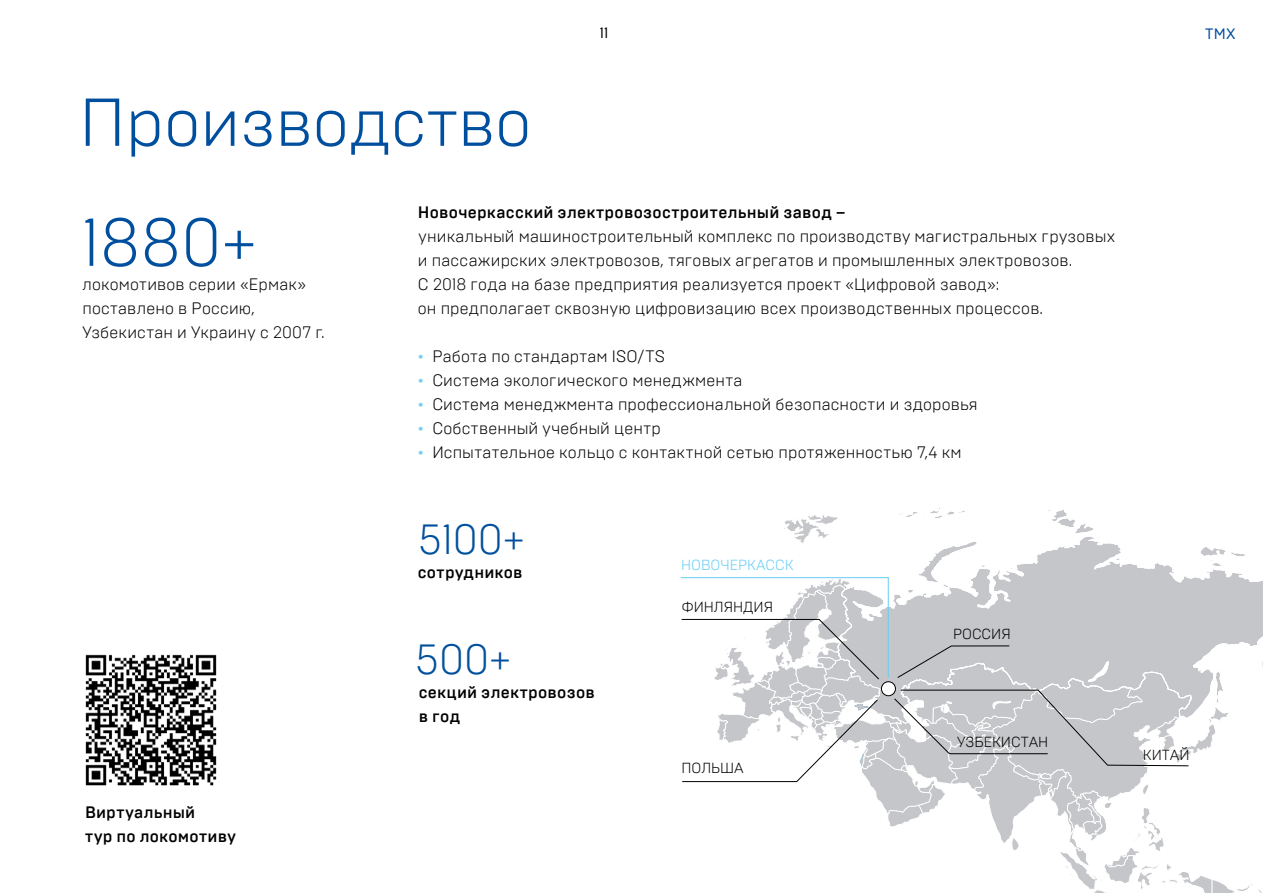
<style>
.page{position:relative;width:1263px;height:893px;background:#fff}
.page>*{position:absolute;margin:0;border:0;box-sizing:border-box;transform-origin:0 0}
.t1{font:300 67.5px/120px "Brutal Type";color:#004f9f}
.t2{font:300 42px "Brutal Type";color:#00509d}
.t3{font:300 16.5px/24px "Brutal Type";letter-spacing:.015em;color:#000}
.t4{font:500 16.5px/24px "Brutal Type";letter-spacing:.015em;color:#000}
.t5{font:15px "Brutal Type";color:#004f9f}
.t6{font:15px "Brutal Type";color:#000}
.t7{font:300 14.55px "Brutal Type";color:#000}
.t8{font:300 14.55px "Brutal Type";color:#66cef6}
.s1{color:#00509d}
.s2{color:#7ccef5}
.s3{color:#004f9f}
</style>
<div class="page">
<svg style="left:680px;top:514px;width:583px;height:379px"></svg>
<img style="left:85px;top:654px;width:132px;height:132px">
<p class="t6" style="left:600px;top:24px;width:10px">11</p>
<p class="t5" style="left:1205px;top:24px;width:32px">TMХ</p>
<h1 class="t1" style="left:79px;top:62px;width:454px">Производство<br><span class="s1">1</span>880+</h1>
<p class="t3" style="left:82px;top:272px;width:244px">локомотивов серии «Ермак» поставлено в Россию,<br>Узбекистан и Украину с 2007 г.</p>
<p class="t4" style="left:418px;top:200px;width:429px">Новочеркасский электровозостроительный завод –</p>
<p class="t3" style="left:418px;top:224px;width:699px">уникальный машиностроительный комплекс по производству магистральных грузовых и пассажирских электровозов, тяговых агрегатов и промышленных электровозов.<br>С 2018 года на базе предприятия реализуется проект «Цифровой завод»:<br>он предполагает сквозную цифровизацию всех производственных процессов.</p>
<p class="t3" style="left:418px;top:344px;width:249px"><span class="s2">•</span> Работа по стандартам ISO/TS</p>
<p class="t3" style="left:418px;top:368px;width:326px"><span class="s2">•</span> Система экологического менеджмента</p>
<p class="t3" style="left:418px;top:392px;width:561px"><span class="s2">•</span> Система менеджмента профессиональной безопасности и здоровья</p>
<p class="t3" style="left:418px;top:416px;width:244px"><span class="s2">•</span> Собственный учебный центр</p>
<p class="t3" style="left:418px;top:440px;width:545px"><span class="s2">•</span> Испытательное кольцо с контактной сетью протяженностью 7,4 км</p>
<p class="t4" style="left:85px;top:800px;width:152px">Виртуальный<br>тур по локомотиву</p>
<h2 class="t2" style="left:418px;top:514px;width:109px">5100<span class="s3">+</span></h2>
<p class="t4" style="left:418px;top:560px;width:106px">сотрудников</p>
<h2 class="t2" style="left:415px;top:634px;width:98px">500<span class="s3">+</span></h2>
<p class="t4" style="left:419px;top:680px;width:178px">секций электровозов в год</p>
<p class="t8" style="left:681px;top:556px;width:114px">НОВОЧЕРКАССК</p>
<p class="t7" style="left:682px;top:598px;width:93px">ФИНЛЯНДИЯ</p>
<p class="t7" style="left:681px;top:759px;width:64px">ПОЛЬША</p>
<p class="t7" style="left:953px;top:625px;width:59px">РОССИЯ</p>
<p class="t7" style="left:957px;top:733px;width:93px">УЗБЕКИСТАН</p>
<p class="t7" style="left:1143px;top:746px;width:48px">КИТАЙ</p>
</div>
